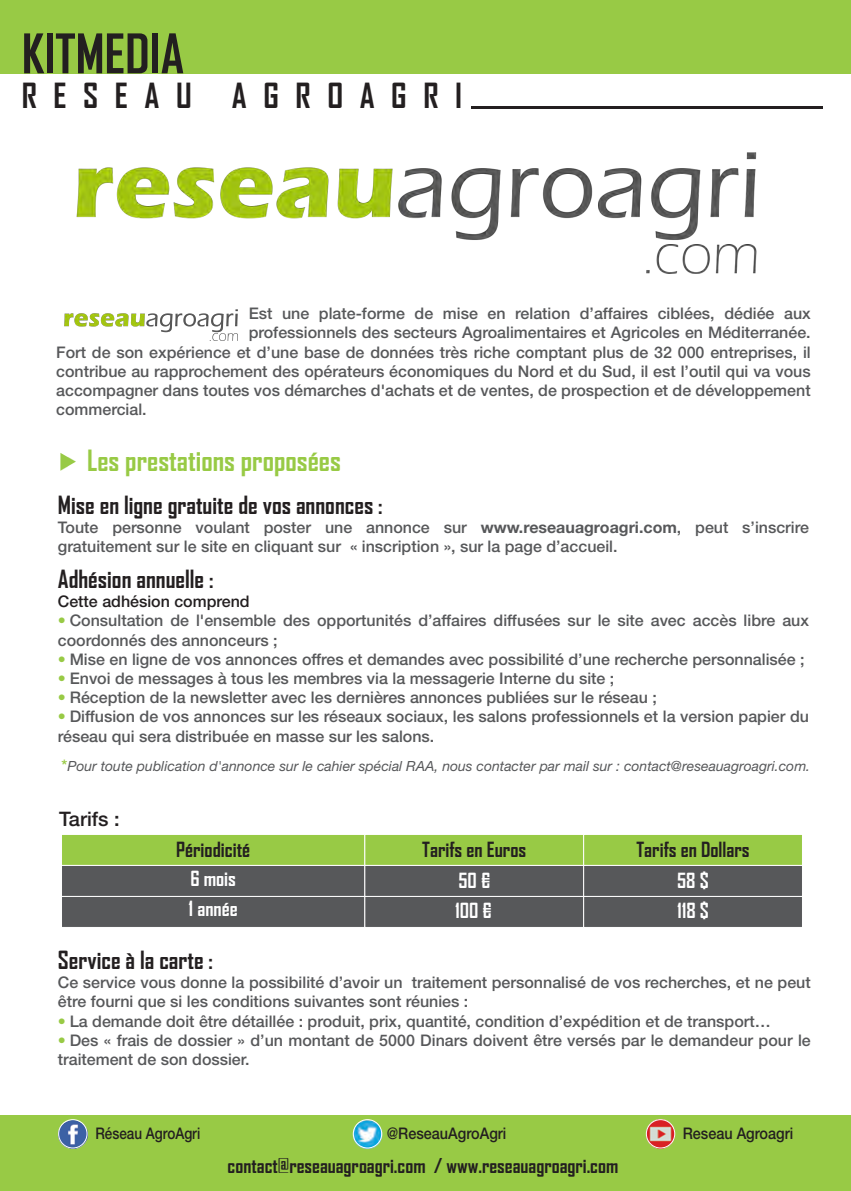
<style>
.page{position:relative;width:851px;height:1191px;background:#fff}
.page>*{position:absolute;margin:0;border:0;box-sizing:border-box;transform-origin:0 0}
.t1{font:700 52.2px "Agency FB";color:#231f20}
.t2{font:700 33.2px "Agency FB";letter-spacing:.5em;color:#231f20}
.t3{font:700 28px "Agency FB";color:#98ca45}
.t4{font:700 24px "Agency FB";color:#231f20}
.t5{font:700 20px "Agency FB";color:#231f20}
.t6{font:700 20px/30px "Agency FB";color:#fff}
.t7{font:500 20px "Helvetica Neue LT Std";color:#231f20}
.t8{font:700 19.6px "Agency FB";color:#231f20}
.t9{font:500 16px/19.2px "Helvetica Neue LT Std";color:#57585a}
.t10{font:500 16px "Helvetica Neue LT Std";color:#231f20;scale:.9 1}
.t11{font:500 16px "Helvetica Neue LT Std";color:#231f20}
.t12{font:500 16px "Helvetica Neue LT Std";color:#231f20;scale:.84 1}
.t13{font:italic 14px "Helvetica Neue LT Std";color:#57585a}
.s1{font-weight:700}
.s2{color:#98ca45}
.s3{color:#fff}
.s4{font-weight:500;font-style:normal;font-size:16px;color:#98ca45}
</style>
<div class="page">
<div style="left:0;top:0;width:850px;height:73px;background:#98ca45"></div>
<svg style="left:60px;top:453px;width:16px;height:17px"></svg>
<div style="left:0;top:1115px;width:850px;height:76px;background:#98ca45"></div>
<img style="left:64px;top:319px;width:174px;height:22px">
<img style="left:64px;top:106px;width:758px;height:213px">
<img style="left:59px;top:1120px;width:28px;height:28px">
<div style="left:58px;top:1119px;width:29px;height:29px;border:1px solid #fff;border-radius:50%"></div>
<img style="left:647px;top:1119px;width:27px;height:29px">
<div style="left:645px;top:1119px;width:30px;height:29px;border:1px solid #fff;border-radius:50%"></div>
<img style="left:352px;top:1119px;width:31px;height:30px">
<div style="left:353px;top:1119px;width:29px;height:29px;border:1px solid #fff;border-radius:50%"></div>
<div style="left:61px;top:834px;width:304px;height:32px;background:#98ca45;border:1px solid #fff"></div>
<div style="left:364px;top:834px;width:220px;height:32px;background:#98ca45;border:1px solid #fff"></div>
<div style="left:583px;top:834px;width:219px;height:32px;background:#98ca45;border:1px solid #fff"></div>
<div style="left:61px;top:865px;width:304px;height:32px;background:#57585a;border:1px solid #fff"></div>
<div style="left:364px;top:865px;width:220px;height:32px;background:#57585a;border:1px solid #fff"></div>
<div style="left:583px;top:865px;width:219px;height:32px;background:#57585a;border:1px solid #fff"></div>
<div style="left:61px;top:896px;width:304px;height:32px;background:#57585a;border:1px solid #fff"></div>
<div style="left:364px;top:896px;width:220px;height:32px;background:#57585a;border:1px solid #fff"></div>
<div style="left:583px;top:896px;width:219px;height:32px;background:#57585a;border:1px solid #fff"></div>
<h1 class="t1" style="left:22px;top:21px;width:164px">KITMEDIA</h1>
<h2 class="t2" style="left:22px;top:75px;width:442px">RESEAU AGROAGRI</h2>
<p class="t9" style="left:248px;top:304px;width:563px">Est une plate-forme de mise en relation d’affaires ciblées, dédiée aux</p>
<p class="t9" style="left:248px;top:323px;width:563px">professionnels des secteurs Agroalimentaires et Agricoles en Méditerranée.</p>
<p class="t9" style="left:56px;top:342px;width:756px">Fort de son expérience et d’une base de données très riche comptant plus de 32 000 entreprises, il</p>
<p class="t9" style="left:56px;top:361px;width:755px">contribue au rapprochement des opérateurs économiques du Nord et du Sud, il est l’outil qui va vous</p>
<p class="t9" style="left:56px;top:381px;width:755px">accompagner dans toutes vos démarches d'achats et de ventes, de prospection et de développement</p>
<p class="t9" style="left:56px;top:400px;width:92px">commercial.</p>
<h3 class="t3" style="left:87px;top:442px;width:255px">Les prestations proposées</h3>
<h3 class="t4" style="left:58px;top:489px;width:326px">Mise en ligne gratuite de vos annonces :</h3>
<p class="t9" style="left:58px;top:517px;width:752px">Toute personne voulant poster une annonce sur <span class="s1">www.reseauagroagri.com</span>, peut s’inscrire gratuitement sur le site en cliquant sur « inscription », sur la page d’accueil.</p>
<h3 class="t4" style="left:58px;top:564px;width:157px">Adhésion annuelle :</h3>
<p class="t11" style="left:58px;top:592px;width:193px">Cette adhésion comprend</p>
<p class="t9" style="left:58px;top:611px;width:752px"><span class="s2">•</span><span class="s3">l</span>Consultation de l'ensemble des opportunités d’affaires diffusées sur le site avec accès libre aux coordonnés des annonceurs ;</p>
<p class="t9" style="left:58px;top:649px;width:748px"><span class="s2">•</span><span class="s3">l</span>Mise en ligne de vos annonces offres et demandes avec possibilité d’une recherche personnalisée ;</p>
<p class="t9" style="left:58px;top:668px;width:558px"><span class="s2">•</span><span class="s3">l</span>Envoi de messages à tous les membres via la messagerie Interne du site ;</p>
<p class="t9" style="left:58px;top:688px;width:600px"><span class="s2">•</span><span class="s3">l</span>Réception de la newsletter avec les dernières annonces publiées sur le réseau ;</p>
<p class="t9" style="left:58px;top:707px;width:752px"><span class="s2">•</span><span class="s3">l</span>Diffusion de vos annonces sur les réseaux sociaux, les salons professionnels et la version papier du réseau qui sera distribuée en masse sur les salons.</p>
<p class="t13" style="left:61px;top:757px;width:750px"><span class="s4">*</span>Pour toute publication d'annonce sur le cahier spécial RAA, nous contacter par mail sur : contact@reseauagroagri.com.</p>
<p class="t7" style="left:59px;top:806px;width:62px">Tarifs :</p>
<p class="t5" style="left:176px;top:837px;width:76px">Périodicité</p>
<p class="t6" style="left:190px;top:863px;width:47px">6 mois</p>
<p class="t6" style="left:455px;top:865px;width:38px">50 €<br>100 €</p>
<p class="t6" style="left:677px;top:865px;width:33px">58 $</p>
<p class="t5" style="left:422px;top:837px;width:105px">Tarifs en Euros</p>
<p class="t5" style="left:636px;top:837px;width:115px">Tarifs en Dollars</p>
<p class="t6" style="left:188px;top:893px;width:51px">1 année</p>
<p class="t6" style="left:677px;top:895px;width:34px">118 $</p>
<h3 class="t4" style="left:58px;top:945px;width:157px">Service à la carte :</h3>
<p class="t9" style="left:58px;top:972px;width:754px">Ce service vous donne la possibilité d’avoir un traitement personnalisé de vos recherches, et ne peut être fourni que si les conditions suivantes sont réunies :</p>
<p class="t9" style="left:58px;top:1011px;width:714px"><span class="s2">•</span><span class="s3">l</span>La demande doit être détaillée : produit, prix, quantité, condition d’expédition et de transport…</p>
<p class="t9" style="left:58px;top:1030px;width:754px"><span class="s2">•</span><span class="s3">l</span>Des « frais de dossier » d’un montant de 5000 Dinars doivent être versés par le demandeur pour le traitement de son dossier.</p>
<p class="t12" style="left:95px;top:1123px;width:126px">Réseau AgroAgri</p>
<p class="t10" style="left:386px;top:1123px;width:134px">@ReseauAgroAgri</p>
<p class="t10" style="left:682px;top:1123px;width:124px">Reseau Agroagri</p>
<p class="t8" style="left:227px;top:1153px;width:392px">contact@reseauagroagri.com / www.reseauagroagri.com</p>
</div>
